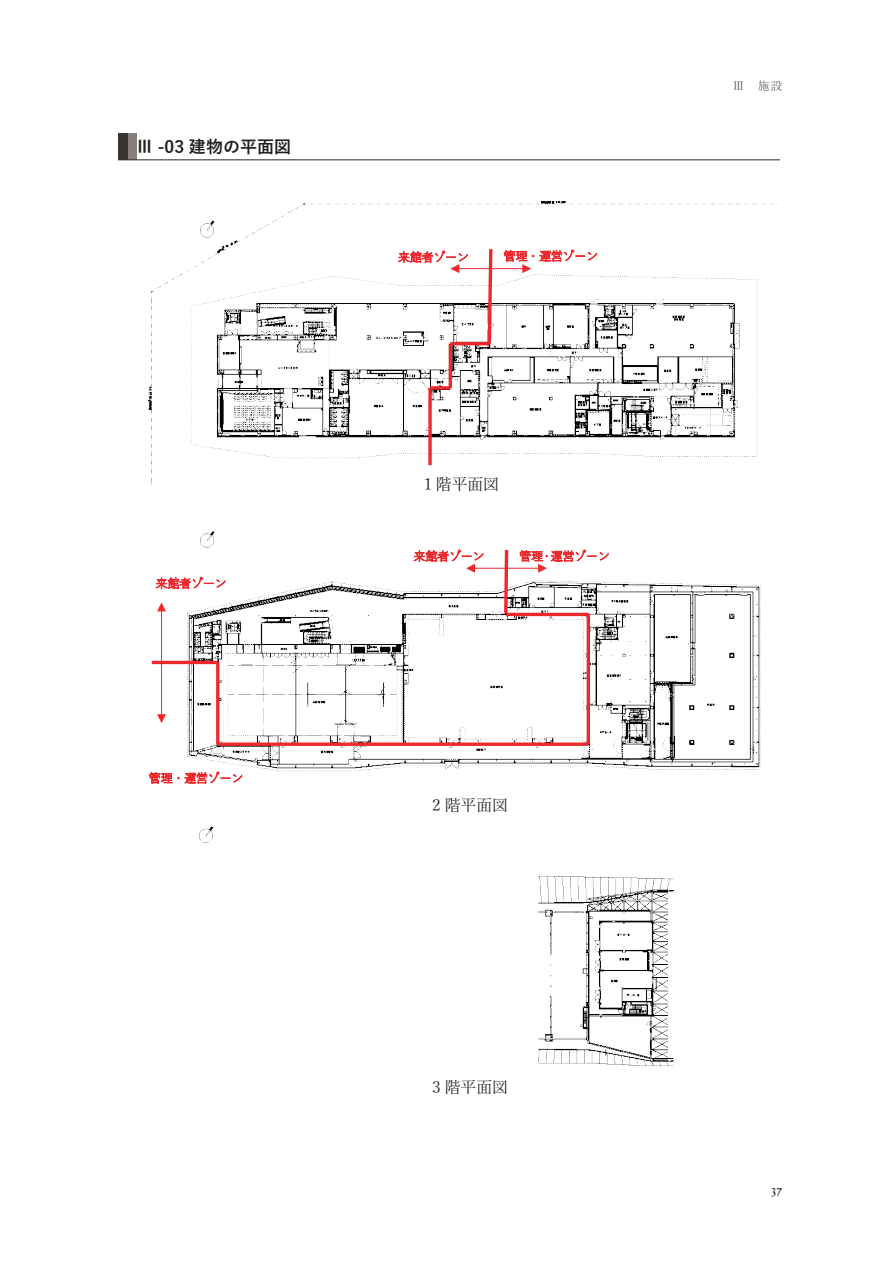
<style>
.page{position:relative;width:893px;height:1263px;background:#fff}
.page>*{position:absolute;margin:0;border:0;box-sizing:border-box;transform-origin:0 0}
.t1{font:700 16.95px "Yu Gothic";color:#231f20}
.t2{font:15.9px "Yu Mincho";letter-spacing:-.005em;color:#231f20}
.t3{font:13.8px "Calligraphic 421 BT Roman B";color:#231f20}
.t4{font:300 12px "Yu Gothic";letter-spacing:-.03em;color:#ee292d}
.t5{font:11.4px "Yu Mincho";color:#57585a}
</style>
<div class="page">
<div style="left:127px;top:133px;width:9px;height:27px;background:#867f7c"></div>
<div style="left:118px;top:133px;width:9px;height:27px;background:#3b3532"></div>
<hr style="left:118px;top:159px;width:662px;height:1px;background:#3b3532">
<img style="left:148px;top:201px;width:631px;height:284px">
<img style="left:151px;top:531px;width:610px;height:240px">
<img style="left:199px;top:826px;width:475px;height:240px">
<div style="left:348px;top:465px;width:223px;height:34px;background:#fff"></div>
<svg style="left:486px;top:246px;width:8px;height:101px"></svg>
<hr style="left:450px;top:342px;width:39px;height:3px;background:#ee292d">
<hr style="left:449px;top:344px;width:3px;height:44px;background:#ee292d">
<svg style="left:430px;top:386px;width:20px;height:4px"></svg>
<svg style="left:428px;top:388px;width:4px;height:77px"></svg>
<hr style="left:492px;top:268px;width:32px;height:1px;background:#ee292d">
<svg style="left:522px;top:264px;width:9px;height:9px"></svg>
<hr style="left:458px;top:268px;width:31px;height:1px;background:#ee292d">
<svg style="left:450px;top:264px;width:9px;height:9px"></svg>
<svg style="left:502px;top:546px;width:8px;height:70px"></svg>
<hr style="left:506px;top:613px;width:82px;height:3px;background:#ee292d">
<hr style="left:587px;top:614px;width:3px;height:130px;background:#ee292d">
<svg style="left:217px;top:742px;width:371px;height:4px"></svg>
<hr style="left:216px;top:662px;width:3px;height:82px;background:#ee292d">
<hr style="left:152px;top:661px;width:65px;height:3px;background:#ee292d">
<hr style="left:507px;top:568px;width:33px;height:1px;background:#ee292d">
<svg style="left:538px;top:564px;width:9px;height:9px"></svg>
<hr style="left:474px;top:568px;width:31px;height:1px;background:#ee292d">
<svg style="left:466px;top:564px;width:9px;height:9px"></svg>
<hr style="left:161px;top:610px;width:1px;height:52px;background:#ee292d">
<svg style="left:157px;top:602px;width:9px;height:9px"></svg>
<hr style="left:161px;top:662px;width:1px;height:54px;background:#ee292d">
<svg style="left:157px;top:714px;width:9px;height:9px"></svg>
<h1 class="t1" style="left:136px;top:137px;width:156px">Ⅲ -03 建物の平面図</h1>
<p class="t4" style="left:156px;top:572px;width:72px">来館者ゾーン</p>
<p class="t4" style="left:149px;top:767px;width:96px">管理・運営ゾーン</p>
<p class="t4" style="left:398px;top:246px;width:72px">来館者ゾーン</p>
<p class="t4" style="left:504px;top:245px;width:96px">管理・運営ゾーン</p>
<h2 class="t2" style="left:420px;top:469px;width:81px">１階平面図</h2>
<p class="t4" style="left:414px;top:545px;width:72px">来館者ゾーン</p>
<p class="t4" style="left:519px;top:545px;width:92px">管理・運営ゾーン</p>
<h2 class="t2" style="left:432px;top:790px;width:77px">2 階平面図</h2>
<h2 class="t2" style="left:432px;top:1072px;width:77px">3 階平面図</h2>
<p class="t5" style="left:733px;top:76px;width:51px">Ⅲ　施設</p>
<p class="t3" style="left:771px;top:1179px;width:12px">37</p>
</div>
